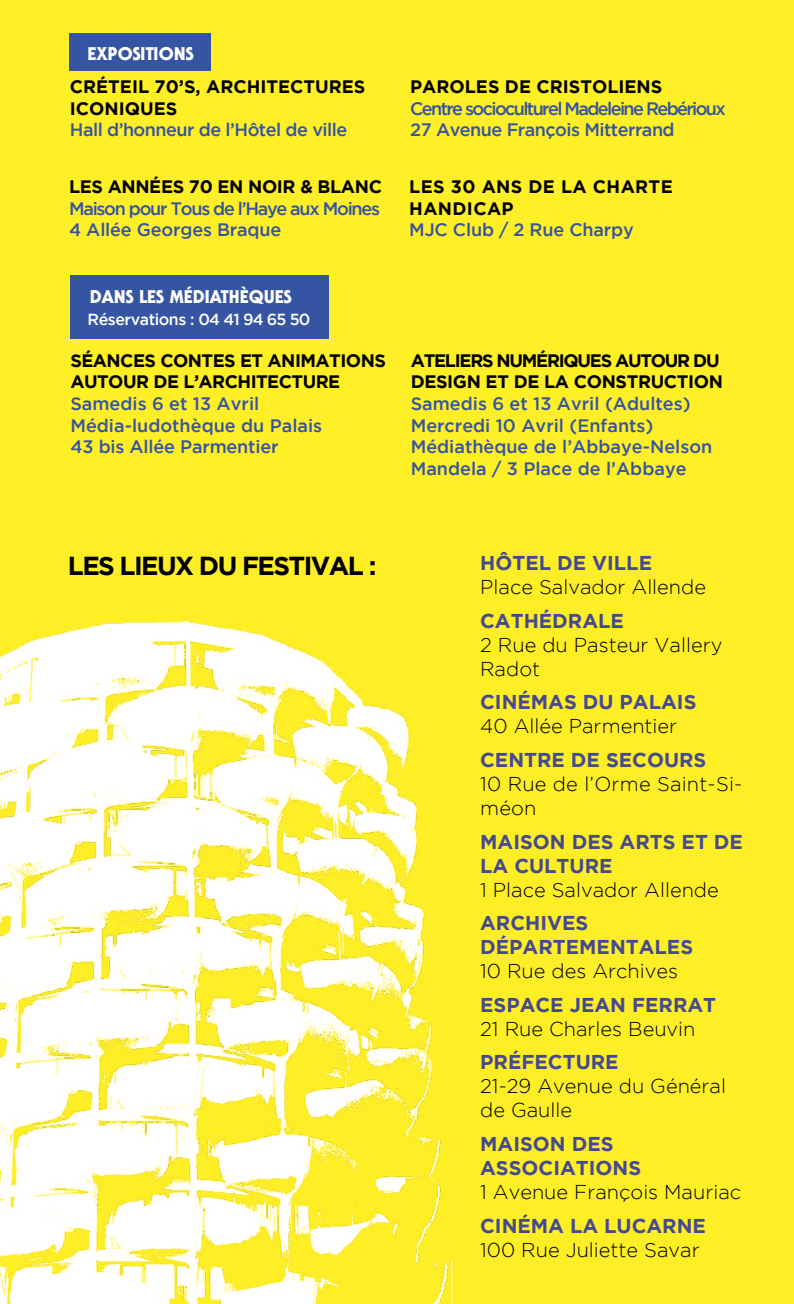
<style>
.page{position:relative;width:794px;height:1304px;background:#ffef27}
.page>*{position:absolute;margin:0;border:0;box-sizing:border-box;transform-origin:0 0}
.t1{font:700 26px "Gotham";letter-spacing:-.06em;color:#000}
.t2{font:300 20px/24px "Gotham";color:#000}
.t3{font:700 20px/24px "Gotham";color:#464a92}
.t4{font:500 18px/21.6px "Gotham";color:#3554a2}
.t5{font:700 18px/21.6px "Gotham";letter-spacing:-.02em;color:#000}
.t6{font:500 18px/21.6px "Gotham";letter-spacing:-.09em;color:#3554a1}
.t7{font:700 18px/21.6px "Gotham";color:#000}
.t8{font:500 18px/21.6px "Gotham";letter-spacing:-.07em;color:#3554a1}
.t9{font:700 18px/21.6px "Gotham";letter-spacing:-.07em;color:#000}
.t10{font:800 18px "Serif Gothic";color:#fff}
.t11{font:500 18px "Gotham";letter-spacing:-.03em;color:#3554a1}
.t12{font:700 18px/21.6px "Gotham";letter-spacing:.02em;color:#000}
.t13{font:500 18px "Gotham";letter-spacing:-.01em;color:#3554a1}
.t14{font:500 16px "Gotham";letter-spacing:-.03em;color:#fff}
</style>
<div class="page">
<div style="left:70px;top:34px;width:141px;height:37px;background:#3554a2"></div>
<div style="left:70px;top:275px;width:259px;height:63px;background:#3554a2"></div>
<img style="left:0;top:621px;width:453px;height:683px">
<p class="t10" style="left:88px;top:42px;width:107px">EXPOSITIONS</p>
<p class="t7" style="left:70px;top:76px;width:297px">CRÉTEIL 70’S, ARCHITECTURES<br>ICONIQUES</p>
<p class="t11" style="left:70px;top:120px;width:279px">Hall d’honneur de l’Hôtel de ville</p>
<p class="t5" style="left:69px;top:176px;width:314px">LES ANNÉES 70 EN NOIR &amp; BLANC</p>
<p class="t8" style="left:69px;top:197px;width:313px">Maison pour Tous de l’Haye aux Moines<br>4 Allée Georges Braque</p>
<p class="t10" style="left:90px;top:285px;width:203px">DANS LES MÉDIATHÈQUES</p>
<p class="t14" style="left:88px;top:311px;width:224px">Réservations : 04 41 94 65 50</p>
<p class="t5" style="left:70px;top:349px;width:317px">SÉANCES CONTES ET ANIMATIONS<br>AUTOUR DE L’ARCHITECTURE</p>
<p class="t4" style="left:70px;top:392px;width:253px">Samedis 6 et 13 Avril<br>Média-ludothèque du Palais<br>43 bis Allée Parmentier</p>
<p class="t7" style="left:410px;top:76px;width:254px">PAROLES DE CRISTOLIENS</p>
<p class="t6" style="left:410px;top:97px;width:317px">Centre socioculturel Madeleine Rebérioux<br>27 Avenue François Mitterrand</p>
<p class="t12" style="left:409px;top:176px;width:265px">LES 30 ANS DE LA CHARTE<br>HANDICAP</p>
<p class="t13" style="left:409px;top:220px;width:226px">MJC Club / 2 Rue Charpy</p>
<p class="t9" style="left:411px;top:349px;width:314px">ATELIERS NUMÉRIQUES AUTOUR DU<br>DESIGN ET DE LA CONSTRUCTION</p>
<p class="t4" style="left:411px;top:392px;width:303px">Samedis 6 et 13 Avril (Adultes)<br>Mercredi 10 Avril (Enfants)<br>Médiathèque de l’Abbaye-Nelson<br>Mandela / 3 Place de l’Abbaye</p>
<h1 class="t1" style="left:68px;top:550px;width:310px">LES LIEUX DU FESTIVAL :</h1>
<p class="t3" style="left:480px;top:551px;width:173px">HÔTEL DE VILLE</p>
<p class="t2" style="left:480px;top:575px;width:227px">Place Salvador Allende</p>
<p class="t3" style="left:480px;top:608px;width:145px">CATHÉDRALE</p>
<p class="t2" style="left:480px;top:632px;width:244px">2 Rue du Pasteur Vallery<br>Radot</p>
<p class="t3" style="left:480px;top:690px;width:218px">CINÉMAS DU PALAIS</p>
<p class="t2" style="left:480px;top:714px;width:199px">40 Allée Parmentier</p>
<p class="t3" style="left:480px;top:747px;width:228px">CENTRE DE SECOURS</p>
<p class="t2" style="left:480px;top:772px;width:264px">10 Rue de l’Orme Saint-Si&shy;méon</p>
<p class="t3" style="left:480px;top:829px;width:264px">MAISON DES ARTS ET DE<br>LA CULTURE</p>
<p class="t2" style="left:480px;top:877px;width:240px">1 Place Salvador Allende</p>
<p class="t3" style="left:480px;top:911px;width:214px">ARCHIVES<br>DÉPARTEMENTALES</p>
<p class="t2" style="left:480px;top:959px;width:199px">10 Rue des Archives</p>
<p class="t3" style="left:480px;top:992px;width:237px">ESPACE JEAN FERRAT</p>
<p class="t2" style="left:480px;top:1016px;width:217px">21 Rue Charles Beuvin</p>
<p class="t3" style="left:480px;top:1050px;width:140px">PRÉFECTURE</p>
<p class="t2" style="left:480px;top:1074px;width:247px">21-29 Avenue du Général de Gaulle</p>
<p class="t3" style="left:480px;top:1131px;width:162px">MAISON DES<br>ASSOCIATIONS</p>
<p class="t2" style="left:480px;top:1180px;width:262px">1 Avenue François Mauriac</p>
<p class="t3" style="left:480px;top:1213px;width:227px">CINÉMA LA LUCARNE</p>
<p class="t2" style="left:480px;top:1237px;width:221px">100 Rue Juliette Savar</p>
</div>
